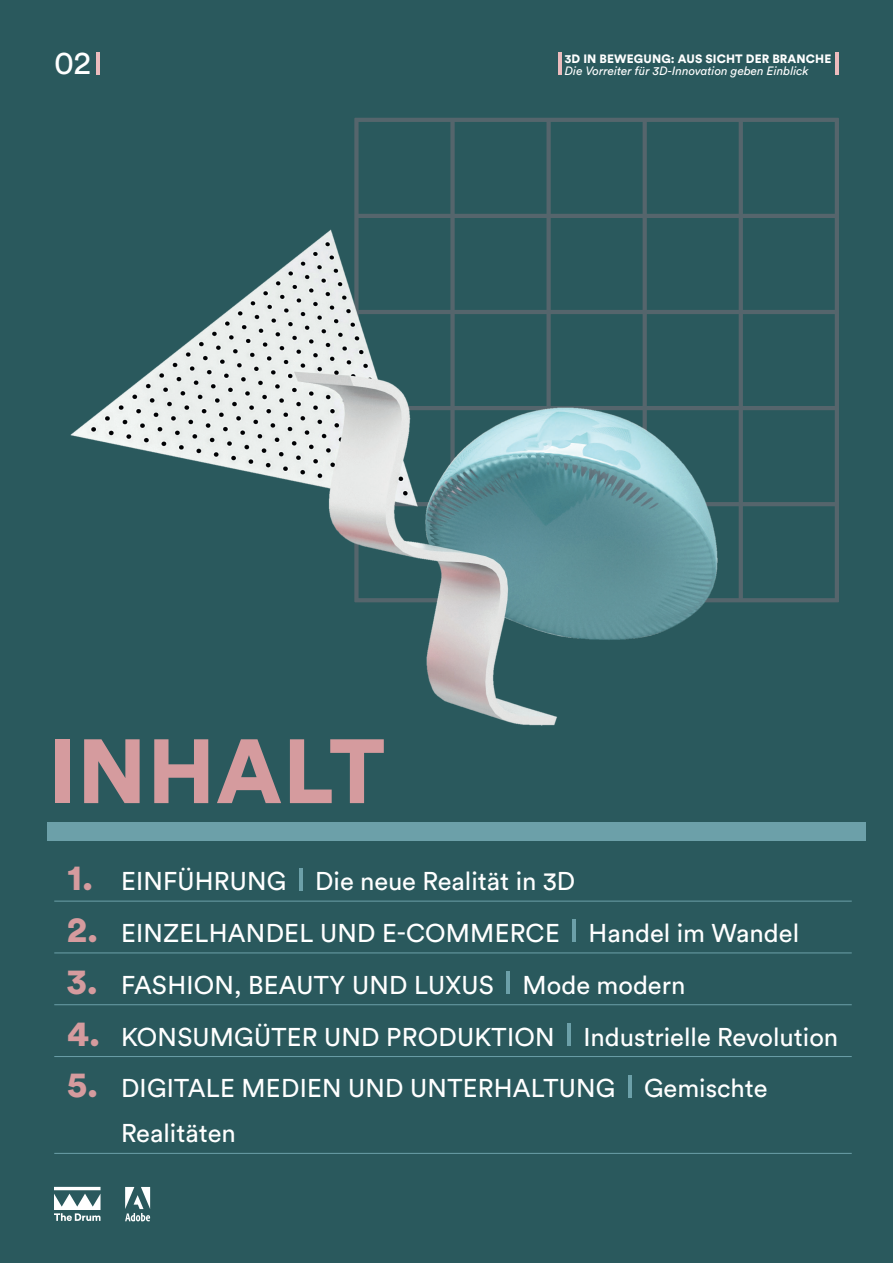
<style>
.page{position:relative;width:893px;height:1263px;background:#2a595d}
.page>*{position:absolute;margin:0;border:0;box-sizing:border-box;transform-origin:0 0}
.t1{font:900 90px "Circular Std";letter-spacing:.01em;color:#d59b9e}
.t2{font:32.4px "Circular Std";color:#fff}
.t3{font:25.5px/45px "Circular Std";letter-spacing:.005em;color:#fff}
.t4{font:italic 12px "Circular Std";color:#fff}
.t5{font:900 12px "Circular Std";letter-spacing:.01em;color:#fff}
.s1{font-weight:900;font-size:36px;color:#d59b9e}
</style>
<div class="page">
<svg style="left:354px;top:118px;width:485px;height:484px"></svg>
<hr style="left:54px;top:901px;width:798px;height:1px;background:#6ca0a9">
<hr style="left:54px;top:952px;width:798px;height:1px;background:#6ca0a9">
<hr style="left:54px;top:1004px;width:798px;height:1px;background:#6ca0a9">
<hr style="left:54px;top:1056px;width:798px;height:1px;background:#6ca0a9">
<hr style="left:54px;top:1153px;width:798px;height:1px;background:#6ca0a9">
<hr style="left:299px;top:868px;width:3px;height:22px;background:#6ca0a9">
<hr style="left:573px;top:920px;width:3px;height:22px;background:#6ca0a9">
<hr style="left:507px;top:972px;width:3px;height:22px;background:#6ca0a9">
<hr style="left:567px;top:1023px;width:4px;height:22px;background:#6ca0a9">
<hr style="left:628px;top:1075px;width:3px;height:22px;background:#6ca0a9">
<hr style="left:836px;top:53px;width:3px;height:22px;background:#ecbbbd">
<hr style="left:97px;top:53px;width:3px;height:22px;background:#ecbbbd">
<hr style="left:558px;top:53px;width:3px;height:22px;background:#ecbbbd">
<div style="left:48px;top:823px;width:818px;height:18px;background:#6ca0a9"></div>
<img style="left:70px;top:230px;width:648px;height:495px">
<svg style="left:54px;top:1187px;width:47px;height:34px"></svg>
<svg style="left:125px;top:1187px;width:25px;height:34px"></svg>
<p class="t2" style="left:54px;top:43px;width:39px">02</p>
<p class="t5" style="left:565px;top:50px;width:268px">3D IN BEWEGUNG: AUS SICHT DER BRANCHE</p>
<p class="t4" style="left:565px;top:63px;width:245px">Die Vorreiter für 3D-Innovation geben Einblick</p>
<h1 class="t1" style="left:48px;top:711px;width:339px">INHALT</h1>
<p class="t3" style="left:67px;top:858px;width:510px"><span class="s1">1.</span> EINFÜHRUNG Die neue Realität in 3D</p>
<p class="t3" style="left:67px;top:910px;width:734px"><span class="s1">2.</span> EINZELHANDEL UND E-COMMERCE Handel im Wandel</p>
<p class="t3" style="left:67px;top:962px;width:620px"><span class="s1">3.</span> FASHION, BEAUTY UND LUXUS Mode modern</p>
<p class="t3" style="left:67px;top:1014px;width:773px"><span class="s1">4.</span> KONSUMGÜTER UND PRODUKTION Industrielle Revolution</p>
<p class="t3" style="left:121px;top:1065px;width:648px;text-indent:-54px"><span class="s1">5.</span> DIGITALE MEDIEN UND UNTERHALTUNG Gemischte<br>Realitäten</p>
</div>
